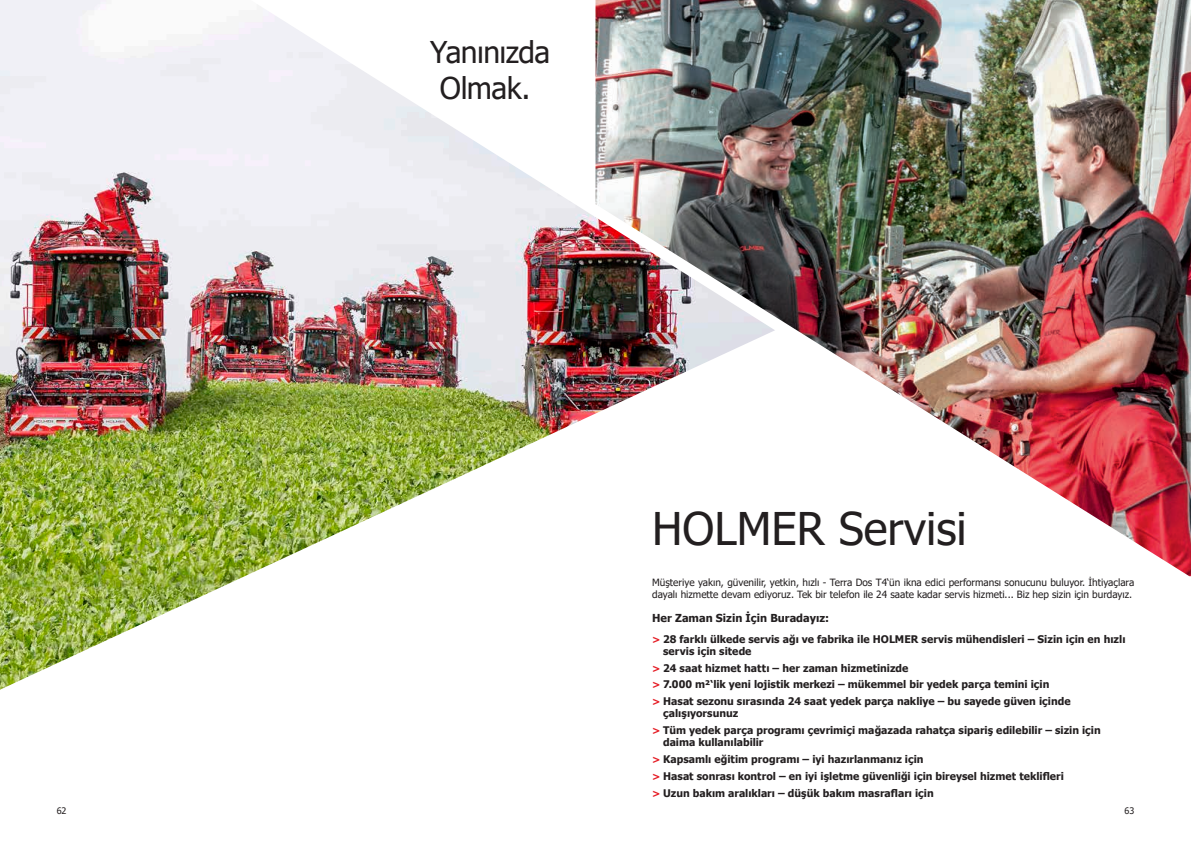
<style>
.page{position:relative;width:1191px;height:842px;background:#fff}
.page>*{position:absolute;margin:0;border:0;box-sizing:border-box;transform-origin:0 0}
.Absatzformat_2{font:45px "Tahoma";color:#231f20}
.t1{font:30px "Tahoma";letter-spacing:-.02em;color:#231f20}
.Absatzformat_2-2{font:700 11px "Tahoma";color:#231f20}
.t2{font:700 10.5px/12px "Tahoma";color:#231f20}
.Absatzformat_2-3{font:10px/12px "Tahoma";color:#231f20}
.t3{font:9px "Tahoma";color:#231f20}
.s1{font-size:10px;color:#e51a23}
</style>
<div class="page">
<img style="left:0;top:0;width:595px;height:690px">
<img style="left:595px;top:0;width:596px;height:576px">
<p class="t3" style="left:57px;top:804px;width:11px">62</p>
<p class="t1" style="left:430px;top:32px;width:121px">Yanınızda</p>
<p class="t1" style="left:440px;top:68px;width:92px">Olmak.</p>
<p class="Absatzformat_2" style="left:652px;top:499px;width:316px">HOLMER Servisi</p>
<p class="Absatzformat_2-3" style="left:652px;top:576px;width:483px">Müşteriye yakın, güvenilir, yetkin, hızlı - Terra Dos T4‘ün ikna edici performansı sonucunu buluyor. İhtiyaçlara dayalı hizmette devam ediyoruz. Tek bir telefon ile 24 saate kadar servis hizmeti... Biz hep sizin için burdayız.</p>
<p class="Absatzformat_2-2" style="left:652px;top:610px;width:178px">Her Zaman Sizin İçin Buradayız:</p>
<p class="t2" style="left:663px;top:633px;width:464px;text-indent:-11px"><span class="s1">&gt;</span> 28 farklı ülkede servis ağı ve fabrika ile HOLMER servis mühendisleri – Sizin için en hızlı servis için sitede</p>
<p class="t2" style="left:652px;top:662px;width:258px"><span class="s1">&gt;</span> 24 saat hizmet hattı – her zaman hizmetinizde</p>
<p class="t2" style="left:652px;top:679px;width:399px"><span class="s1">&gt;</span> 7.000 m²‘lik yeni lojistik merkezi – mükemmel bir yedek parça temini için</p>
<p class="t2" style="left:663px;top:696px;width:409px;text-indent:-11px"><span class="s1">&gt;</span> Hasat sezonu sırasında 24 saat yedek parça nakliye – bu sayede güven içinde çalışıyorsunuz</p>
<p class="t2" style="left:663px;top:725px;width:439px;text-indent:-11px"><span class="s1">&gt;</span> Tüm yedek parça programı çevrimiçi mağazada rahatça sipariş edilebilir – sizin için daima kullanılabilir</p>
<p class="t2" style="left:652px;top:753px;width:273px"><span class="s1">&gt;</span> Kapsamlı eğitim programı – iyi hazırlanmanız için</p>
<p class="t2" style="left:652px;top:770px;width:413px"><span class="s1">&gt;</span> Hasat sonrası kontrol – en iyi işletme güvenliği için bireysel hizmet teklifleri</p>
<p class="t2" style="left:652px;top:787px;width:283px"><span class="s1">&gt;</span> Uzun bakım aralıkları – düşük bakım masrafları için</p>
<p class="t3" style="left:1124px;top:804px;width:11px">63</p>
</div>
